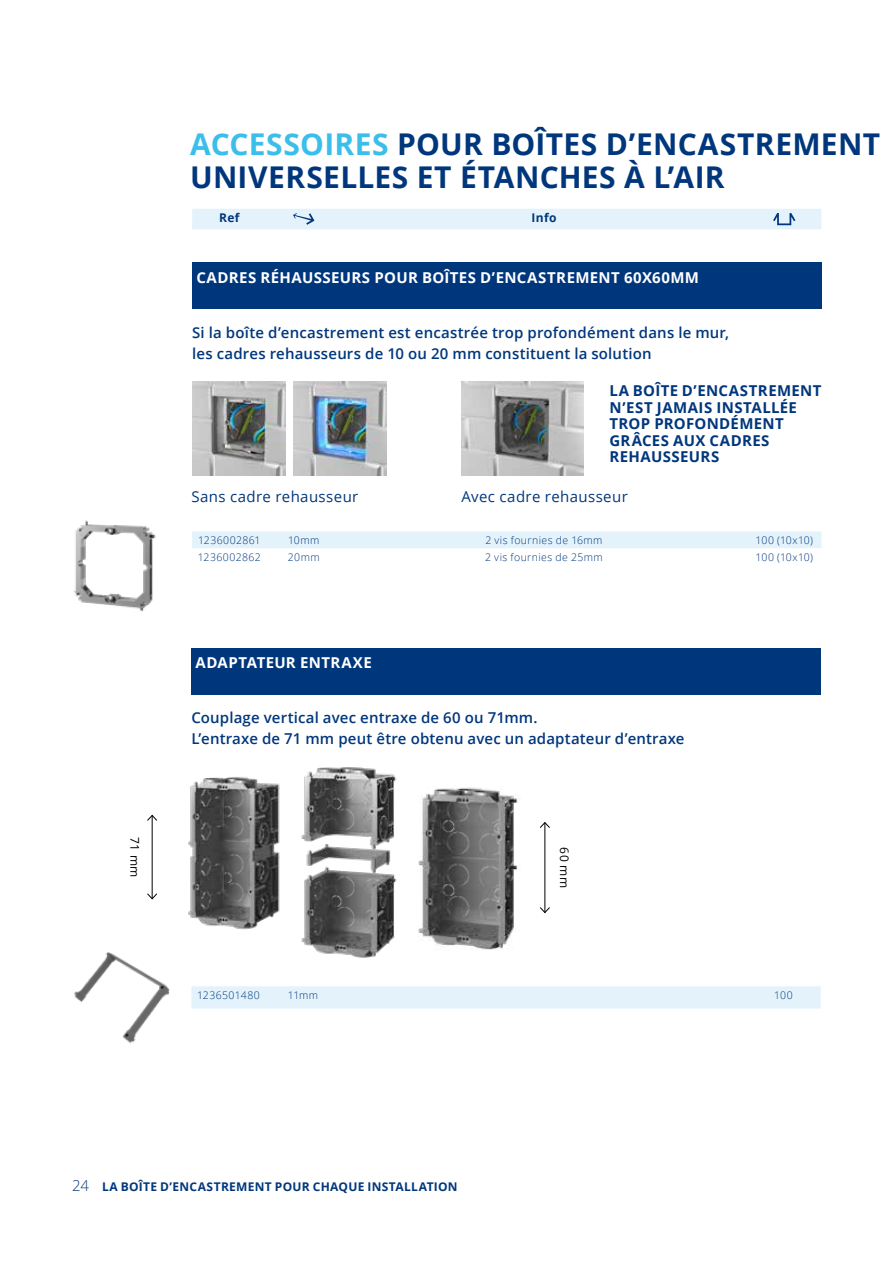
<style>
.page{position:relative;width:893px;height:1263px;background:#fff}
.page>*{position:absolute;margin:0;border:0;box-sizing:border-box;transform-origin:0 0}
.t1{font:700 30px/33px "Open Sans";letter-spacing:.01em;color:#00377c}
.t2{font:600 15px/21px "Open Sans";letter-spacing:.01em;color:#00377c}
.t3{font:700 15px/16.5px "Open Sans";letter-spacing:.025em;color:#00377c}
.t4{font:700 15px "Open Sans";letter-spacing:.025em;color:#fff}
.t5{font:15px "Open Sans";letter-spacing:.025em;color:#00377c}
.t6{font:700 12px "Open Sans";letter-spacing:.025em;color:#00377c}
.t7{font:12px "Open Sans";letter-spacing:.035em;color:#000}
.t8{font:300 10.5px "Open Sans";letter-spacing:.04em;color:#00377c}
.t9{font:300 10.5px "Open Sans";letter-spacing:.01em;color:#00377c}
.s1{color:#3bbeea}
.s2{font-weight:300;font-size:15px}
</style>
<div class="page">
<div style="left:192px;top:263px;width:629px;height:46px;background:#00377c"></div>
<svg style="left:192px;top:209px;width:629px;height:54px"></svg>
<img style="left:73px;top:520px;width:83px;height:92px">
<img style="left:192px;top:382px;width:93px;height:93px">
<img style="left:293px;top:382px;width:94px;height:93px">
<img style="left:461px;top:382px;width:123px;height:93px">
<div style="left:191px;top:648px;width:630px;height:47px;background:#00377c"></div>
<hr style="left:152px;top:815px;width:1px;height:84px;background:#000">
<svg style="left:147px;top:814px;width:10px;height:7px"></svg>
<svg style="left:147px;top:893px;width:10px;height:7px"></svg>
<img style="left:418px;top:787px;width:102px;height:163px">
<hr style="left:545px;top:822px;width:1px;height:90px;background:#000">
<svg style="left:540px;top:822px;width:10px;height:6px"></svg>
<svg style="left:540px;top:907px;width:10px;height:6px"></svg>
<img style="left:188px;top:767px;width:209px;height:191px">
<img style="left:74px;top:952px;width:96px;height:92px">
<div style="left:192px;top:531px;width:629px;height:17px;background:#e4f3fb"></div>
<div style="left:191px;top:986px;width:630px;height:22px;background:#e4f3fb"></div>
<h1 class="t1" style="left:190px;top:127px;width:691px"><span class="s1">ACCESSOIRES</span> POUR BOÎTES D’ENCASTREMENT<br>UNIVERSELLES ET ÉTANCHES À L’AIR</h1>
<p class="t6" style="left:219px;top:209px;width:22px">Ref</p>
<p class="t6" style="left:531px;top:209px;width:27px">Info</p>
<p class="t4" style="left:196px;top:267px;width:504px">CADRES RÉHAUSSEURS POUR BOÎTES D’ENCASTREMENT 60X60MM</p>
<p class="t2" style="left:192px;top:321px;width:539px">Si la boîte d’encastrement est encastrée trop profondément dans le mur, les cadres rehausseurs de 10 ou 20 mm constituent la solution</p>
<p class="t3" style="left:609px;top:382px;width:213px">LA BOÎTE D’ENCASTREMENT<br>N’EST JAMAIS INSTALLÉE<br>TROP PROFONDÉMENT<br>GRÂCES AUX CADRES<br>REHAUSSEURS</p>
<p class="t5" style="left:191px;top:486px;width:168px">Sans cadre rehausseur</p>
<p class="t5" style="left:461px;top:487px;width:168px">Avec cadre rehausseur</p>
<p class="t8" style="left:198px;top:533px;width:64px">1236002861</p>
<p class="t8" style="left:288px;top:533px;width:33px">10mm</p>
<p class="t8" style="left:485px;top:533px;width:119px">2 vis fournies de 16mm</p>
<p class="t9" style="left:755px;top:533px;width:59px">100 (10x10)</p>
<p class="t8" style="left:198px;top:550px;width:64px">1236002862</p>
<p class="t8" style="left:288px;top:550px;width:33px">20mm</p>
<p class="t8" style="left:485px;top:550px;width:119px">2 vis fournies de 25mm</p>
<p class="t9" style="left:755px;top:550px;width:59px">100 (10x10)</p>
<p class="t4" style="left:196px;top:652px;width:178px">ADAPTATEUR ENTRAXE</p>
<p class="t2" style="left:191px;top:707px;width:495px">Couplage vertical avec entraxe de 60 ou 71mm.<br>L’entraxe de 71 mm peut être obtenu avec un adaptateur d’entraxe</p>
<p class="t7" style="left:143px;top:837px;width:42px;rotate:90deg">71 mm</p>
<p class="t7" style="left:573px;top:847px;width:42px;rotate:90deg">60 mm</p>
<p class="t8" style="left:197px;top:987px;width:64px">1236501480</p>
<p class="t8" style="left:288px;top:987px;width:32px">11mm</p>
<p class="t8" style="left:774px;top:987px;width:20px">100</p>
<p class="t6" style="left:72px;top:1178px;width:387px"><span class="s2">24</span> LA BOÎTE D’ENCASTREMENT POUR CHAQUE INSTALLATION</p>
</div>
